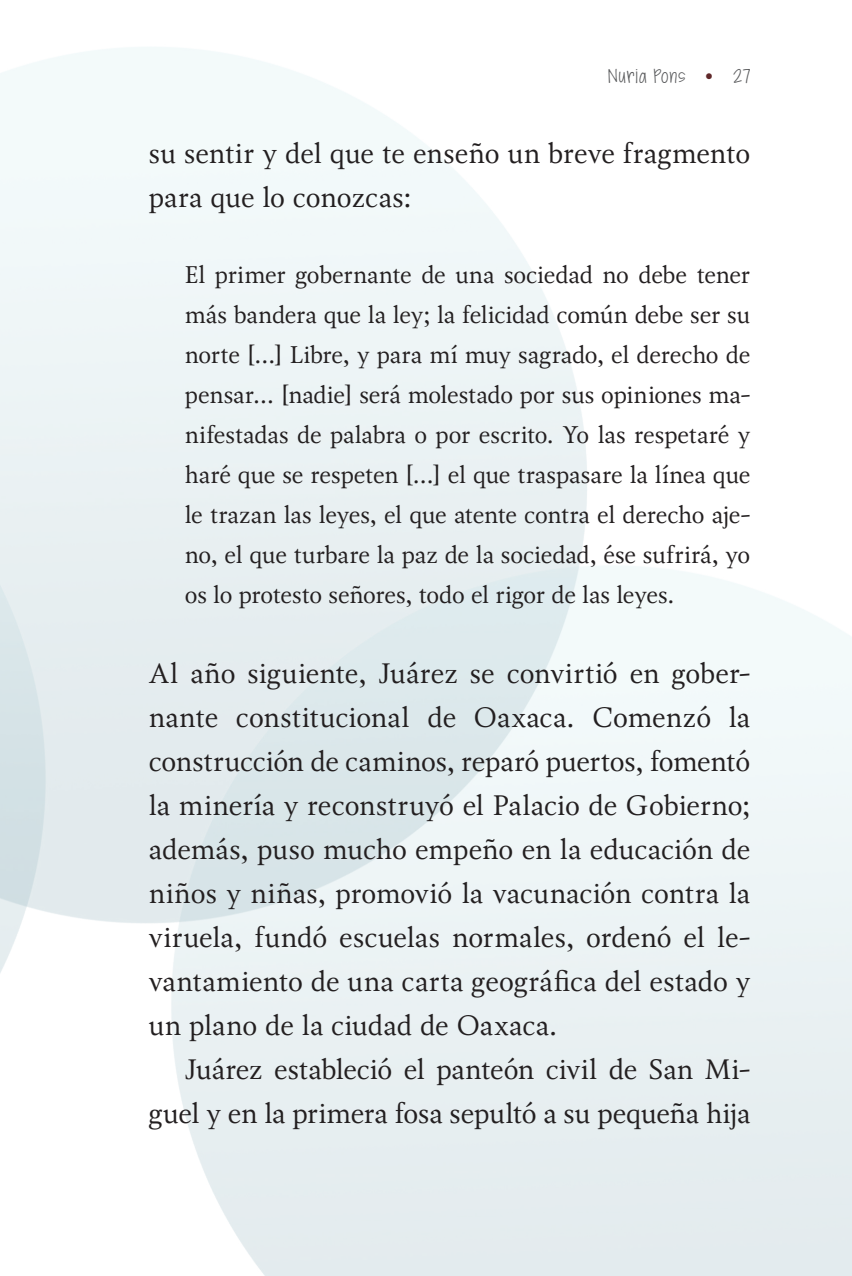
<style>
.page{position:relative;width:852px;height:1276px;background:#fff}
.page>*{position:absolute;margin:0;border:0;box-sizing:border-box;transform-origin:0 0}
.t1{font:28px/44px "Soberana Texto";letter-spacing:-.005em;color:#231f20}
.t2{font:24px/40px "Soberana Texto";letter-spacing:-.01em;color:#231f20;text-align:justify}
.t3{font:18px "KG Seven Sixteen";letter-spacing:.085em;color:#57585a}
.s1{font-family:"Minion Pro";font-size:22px;color:#60282a}
</style>
<div class="page">
<p class="t3" style="left:608px;top:62px;width:143px">Nuria Pons <span class="s1">•</span> 27</p>
<p class="t1" style="left:149px;top:131px;width:602px">su sentir y del que te enseño un breve fragmento para que lo conozcas:</p>
<p class="t2" style="left:185px;top:254px;width:567px">El primer gobernante de una sociedad no debe tener más bandera que la ley; la felicidad común debe ser su norte […] Libre, y para mí muy sagrado, el derecho de pensar… [nadie] será molestado por sus opiniones ma&shy;nifestadas de palabra o por escrito. Yo las respetaré y haré que se respeten […] el que traspasare la línea que le trazan las leyes, el que atente contra el derecho aje&shy;no, el que turbare la paz de la sociedad, ése sufrirá, yo os lo protesto señores, todo el rigor de las leyes.</p>
<p class="t1" style="left:149px;top:651px;width:602px;text-align:justify">Al año siguiente, Juárez se convirtió en gober&shy;nante constitucional de Oaxaca. Comenzó la construcción de caminos, reparó puertos, fomentó la minería y reconstruyó el Palacio de Gobierno; además, puso mucho empeño en la educación de niños y niñas, promovió la vacunación contra la viruela, fundó escuelas normales, ordenó el le&shy;vantamiento de una carta geográfica del estado y un plano de la ciudad de Oaxaca.</p>
<p class="t1" style="left:149px;top:1046px;width:603px;text-align:right">Juárez estableció el panteón civil de San Mi&shy;guel y en la primera fosa sepultó a su pequeña hija</p>
</div>
